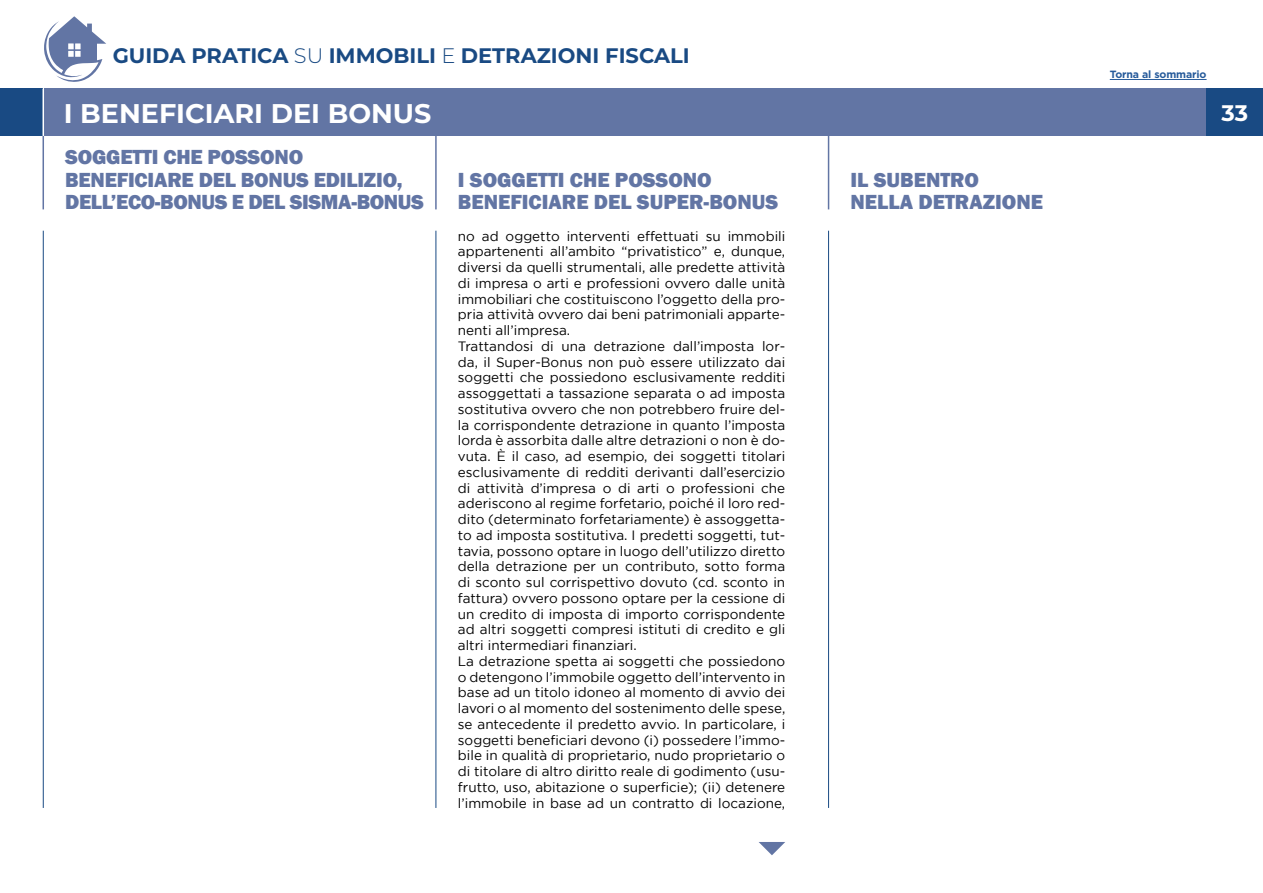
<style>
.page{position:relative;width:1263px;height:893px;background:#fff}
.page>*{position:absolute;margin:0;border:0;box-sizing:border-box;transform-origin:0 0}
.t1{font:700 27px "Montserrat";color:#fff}
.t2{font:700 22.5px "Montserrat";color:#fff}
.t3{font:800 21px/22.5px "Franklin Gothic";letter-spacing:-.01em;color:#6275a4}
.t4{font:700 21px "Montserrat";color:#194a83}
.t5{font:13.5px/15.8px "Gotham";color:#000}
.t6{font:700 10.5px "Gotham Pro";letter-spacing:-.01em;color:#275b9b}
.s1{font-weight:300}
</style>
<div class="page">
<div style="left:0;top:89px;width:43px;height:47px;background:#194a83"></div>
<div style="left:44px;top:89px;width:1162px;height:47px;background:#6275a4"></div>
<hr style="left:828px;top:136px;width:1px;height:73px;background:#6275a4">
<hr style="left:435px;top:136px;width:2px;height:73px;background:#6275a4">
<hr style="left:43px;top:136px;width:1px;height:73px;background:#6275a4">
<svg style="left:759px;top:842px;width:26px;height:13px"></svg>
<svg style="left:44px;top:16px;width:62px;height:66px"></svg>
<hr style="left:828px;top:231px;width:1px;height:577px;background:#194a83">
<hr style="left:435px;top:231px;width:1px;height:577px;background:#194a83">
<hr style="left:43px;top:231px;width:1px;height:577px;background:#194a83">
<div style="left:1206px;top:89px;width:57px;height:47px;background:#194a83"></div>
<hr style="left:1110px;top:79px;width:96px;height:1px;background:#275b9b">
<h3 class="t4" style="left:113px;top:41px;width:579px">GUIDA PRATICA <span class="s1">SU</span> IMMOBILI <span class="s1">E</span> DETRAZIONI FISCALI</h3>
<h1 class="t1" style="left:64px;top:94px;width:369px">I BENEFICIARI DEI BONUS</h1>
<h3 class="t3" style="left:65px;top:146px;width:360px">SOGGETTI CHE POSSONO<br>BENEFICIARE DEL BONUS EDILIZIO,<br>DELL’ECO-BONUS E DEL SISMA-BONUS</h3>
<h3 class="t3" style="left:458px;top:169px;width:322px">I SOGGETTI CHE POSSONO<br>BENEFICIARE DEL SUPER-BONUS</h3>
<p class="t5" style="left:458px;top:228px;width:329px">no ad oggetto interventi effettuati su immobili appartenenti all’ambito “privatistico” e, dunque, diversi da quelli strumentali, alle predette attività di impresa o arti e professioni ovvero dalle unità immobiliari che costituiscono l’oggetto della pro&shy;pria attività ovvero dai beni patrimoniali apparte&shy;nenti all’impresa.<br>Trattandosi di una detrazione dall’imposta lor&shy;da, il Super-Bonus non può essere utilizzato dai soggetti che possiedono esclusivamente redditi assoggettati a tassazione separata o ad imposta sostitutiva ovvero che non potrebbero fruire del&shy;la corrispondente detrazione in quanto l’imposta lorda è assorbita dalle altre detrazioni o non è do&shy;vuta. È il caso, ad esempio, dei soggetti titolari esclusivamente di redditi derivanti dall’esercizio di attività d’impresa o di arti o professioni che aderiscono al regime forfetario, poiché il loro red&shy;dito (determinato forfetariamente) è assoggetta&shy;to ad imposta sostitutiva. I predetti soggetti, tut&shy;tavia, possono optare in luogo dell’utilizzo diretto della detrazione per un contributo, sotto forma di sconto sul corrispettivo dovuto (cd. sconto in fattura) ovvero possono optare per la cessione di un credito di imposta di importo corrispondente ad altri soggetti compresi istituti di credito e gli altri intermediari finanziari.<br>La detrazione spetta ai soggetti che possiedono o detengono l’immobile oggetto dell’intervento in base ad un titolo idoneo al momento di avvio dei lavori o al momento del sostenimento delle spese, se antecedente il predetto avvio. In particolare, i soggetti beneficiari devono (i) possedere l’immo&shy;bile in qualità di proprietario, nudo proprietario o di titolare di altro diritto reale di godimento (usu&shy;frutto, uso, abitazione o superficie); (ii) detenere l’immobile in base ad un contratto di locazione,</p>
<h3 class="t3" style="left:850px;top:169px;width:194px">IL SUBENTRO<br>NELLA DETRAZIONE</h3>
<p class="t6" style="left:1110px;top:68px;width:98px">Torna al sommario</p>
<h2 class="t2" style="left:1221px;top:97px;width:28px">33</h2>
</div>
